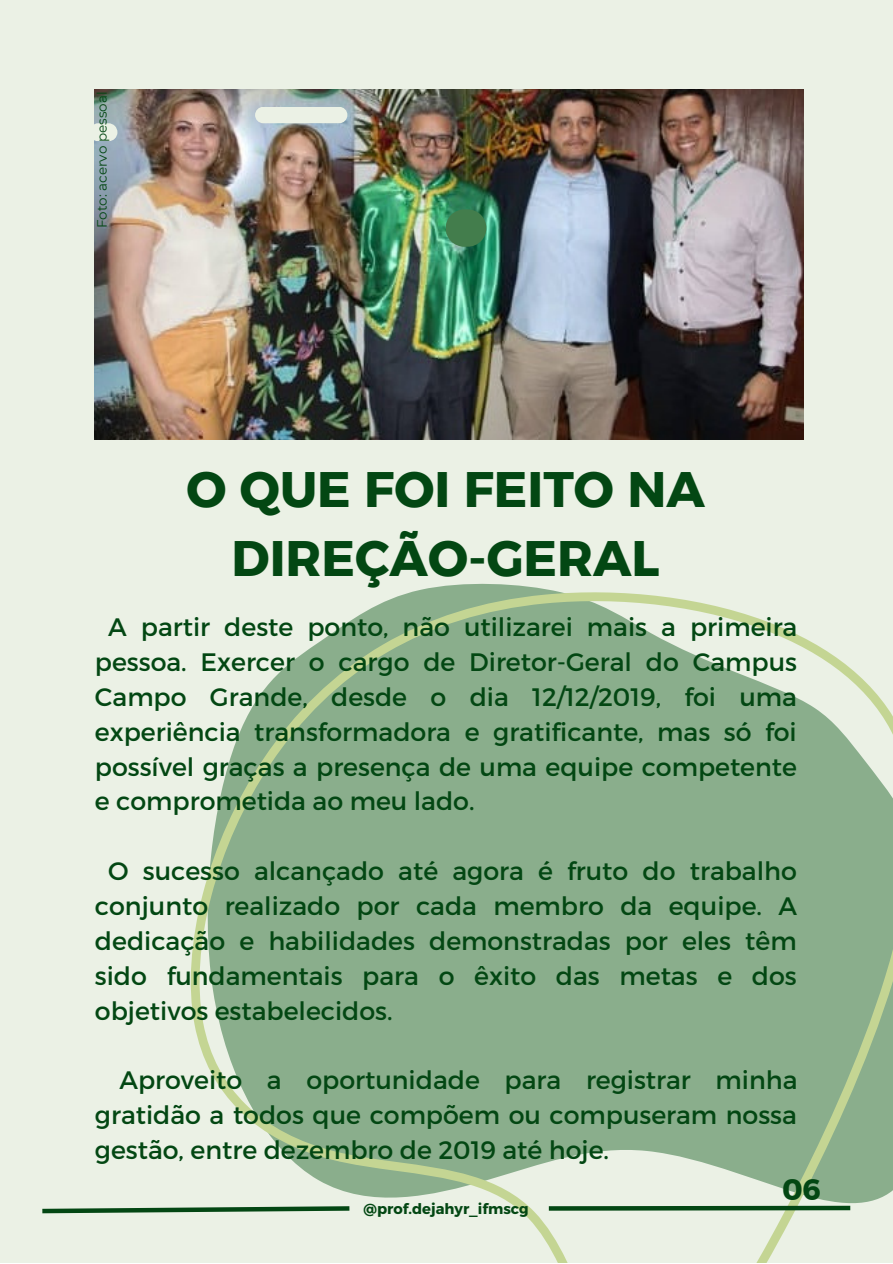
<style>
.page{position:relative;width:893px;height:1264px;background:#fff}
.page>*{position:absolute;margin:0;border:0;box-sizing:border-box;transform-origin:0 0}
.t1{font:49.65px/68.6px "Kief Montaser Bold";color:#034713;text-align:center}
.t2{font:29.4px "Kief Montaser Bold";color:#034713}
.t3{font:25.2px/34.8px "Montserrat";color:#034713;text-align:justify}
.t4{font:700 14.7px "Montserrat";color:#034713}
.t5{font:13.5px "Montserrat";color:#034713}
</style>
<div class="page">
<div style="left:0;top:0;width:892px;height:1262px;background:#ebf1e5"></div>
<svg style="left:190px;top:583px;width:702px;height:679px;fill:#8aae8c"></svg>
<svg style="left:42px;top:1203px;width:312px;height:12px"></svg>
<svg style="left:544px;top:1203px;width:310px;height:9px"></svg>
<img style="left:94px;top:89px;width:709px;height:350px">
<div style="left:255px;top:107px;width:92px;height:16px;background:#ebf1e5;border-radius:8px"></div>
<svg style="left:445px;top:209px;width:41px;height:38px;background:#408152"></svg>
<svg style="left:94px;top:123px;width:23px;height:18px"></svg>
<p class="t5" style="left:94px;top:228px;width:138px;rotate:-90deg">Foto: acervo pessoal</p>
<p class="t1" style="left:186px;top:455px;width:520px">O QUE FOI FEITO NA<br>DIREÇÃO-GERAL</p>
<p class="t3" style="left:95px;top:608px;width:704px;text-indent:13px">A partir deste ponto, não utilizarei mais a primeira pessoa. Exercer o cargo de Diretor-Geral do Campus Campo Grande, desde o dia 12/12/2019, foi uma experiência transformadora e gratificante, mas só foi possível graças a presença de uma equipe competente e comprometida ao meu lado.</p>
<p class="t3" style="left:95px;top:852px;width:703px;text-indent:13px">O sucesso alcançado até agora é fruto do trabalho conjunto realizado por cada membro da equipe. A dedicação e habilidades demonstradas por eles têm sido fundamentais para o êxito das metas e dos objetivos estabelecidos.</p>
<p class="t3" style="left:95px;top:1061px;width:704px;text-indent:24px">Aproveito a oportunidade para registrar minha gratidão a todos que compõem ou compuseram nossa gestão, entre dezembro de 2019 até hoje.</p>
<p class="t4" style="left:363px;top:1199px;width:167px">@prof.dejahyr_ifmscg</p>
<p class="t2" style="left:782px;top:1171px;width:41px">06</p>
</div>
